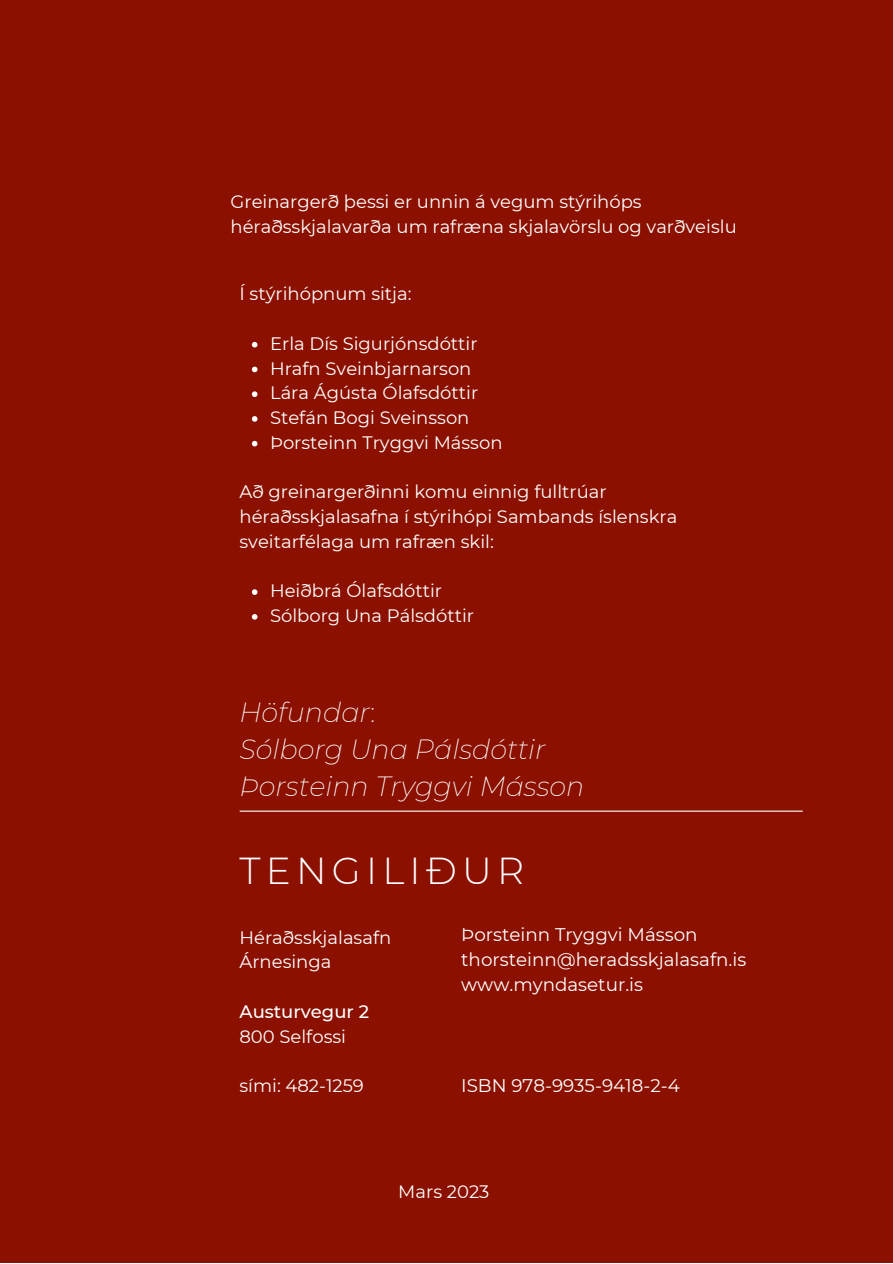
<style>
.page{position:relative;width:893px;height:1264px;background:#fff}
.page>*{position:absolute;margin:0;border:0;box-sizing:border-box;transform-origin:0 0}
.t1{font:300 37.5px "Montserrat";letter-spacing:.14em;color:#fff}
.t2{font:italic 200 27.15px/37px "Montserrat";color:#fff}
.t3{font:18.3px/25.2px "Montserrat";color:#fff}
.t4{font:18px/24.8px "Montserrat";color:#fff}
.t5{font:500 18px "Montserrat";color:#fff}
.s1{font-style:normal}
</style>
<div class="page">
<div style="left:0;top:0;width:892px;height:1262px;background:#8b1000"></div>
<hr style="left:240px;top:810px;width:562px;height:1px;background:#fff">
<svg style="left:252px;top:342px;width:5px;height:5px"></svg>
<svg style="left:252px;top:366px;width:5px;height:6px"></svg>
<svg style="left:252px;top:391px;width:5px;height:6px"></svg>
<svg style="left:252px;top:416px;width:5px;height:6px"></svg>
<svg style="left:252px;top:441px;width:5px;height:5px"></svg>
<svg style="left:252px;top:589px;width:5px;height:6px"></svg>
<svg style="left:252px;top:614px;width:5px;height:5px"></svg>
<p class="t4" style="left:230px;top:189px;width:507px">Greinargerð þessi er unnin á vegum stýrihóps héraðsskjalavarða um rafræna skjalavörslu og varðveislu</p>
<p class="t4" style="left:239px;top:281px;width:174px">Í stýrihópnum sitja:</p>
<p class="t4" style="left:270px;top:331px;width:234px">Erla Dís Sigurjónsdóttir<br>Hrafn Sveinbjarnarson<br>Lára Ágústa Ólafsdóttir<br>Stefán Bogi Sveinsson<br>Þorsteinn Tryggvi Másson</p>
<p class="t4" style="left:239px;top:479px;width:439px">Að greinargerðinni komu einnig fulltrúar héraðsskjalasafna í stýrihópi Sambands íslenskra sveitarfélaga um rafræn skil:</p>
<p class="t4" style="left:270px;top:578px;width:205px">Heiðbrá Ólafsdóttir<br>Sólborg Una Pálsdóttir</p>
<h2 class="t2" style="left:239px;top:693px;width:346px">Höfundar<span class="s1">:<br></span>Sólborg Una Pálsdóttir<br>Þorsteinn Tryggvi Másson</h2>
<h1 class="t1" style="left:239px;top:847px;width:286px">TENGILIÐUR</h1>
<p class="t4" style="left:239px;top:924px;width:153px">Héraðsskjalasafn<br>Árnesinga</p>
<p class="t5" style="left:239px;top:1000px;width:131px">Austurvegur 2</p>
<p class="t4" style="left:239px;top:1023px;width:108px">800 Selfossi</p>
<p class="t4" style="left:239px;top:1073px;width:126px">sími: 482-1259</p>
<p class="t3" style="left:461px;top:921px;width:286px">Þorsteinn Tryggvi Másson thorsteinn@heradsskjalasafn.is www.myndasetur.is</p>
<p class="t3" style="left:461px;top:1072px;width:220px">ISBN 978-9935-9418-2-4</p>
<p class="t4" style="left:398px;top:1179px;width:92px">Mars 2023</p>
</div>
